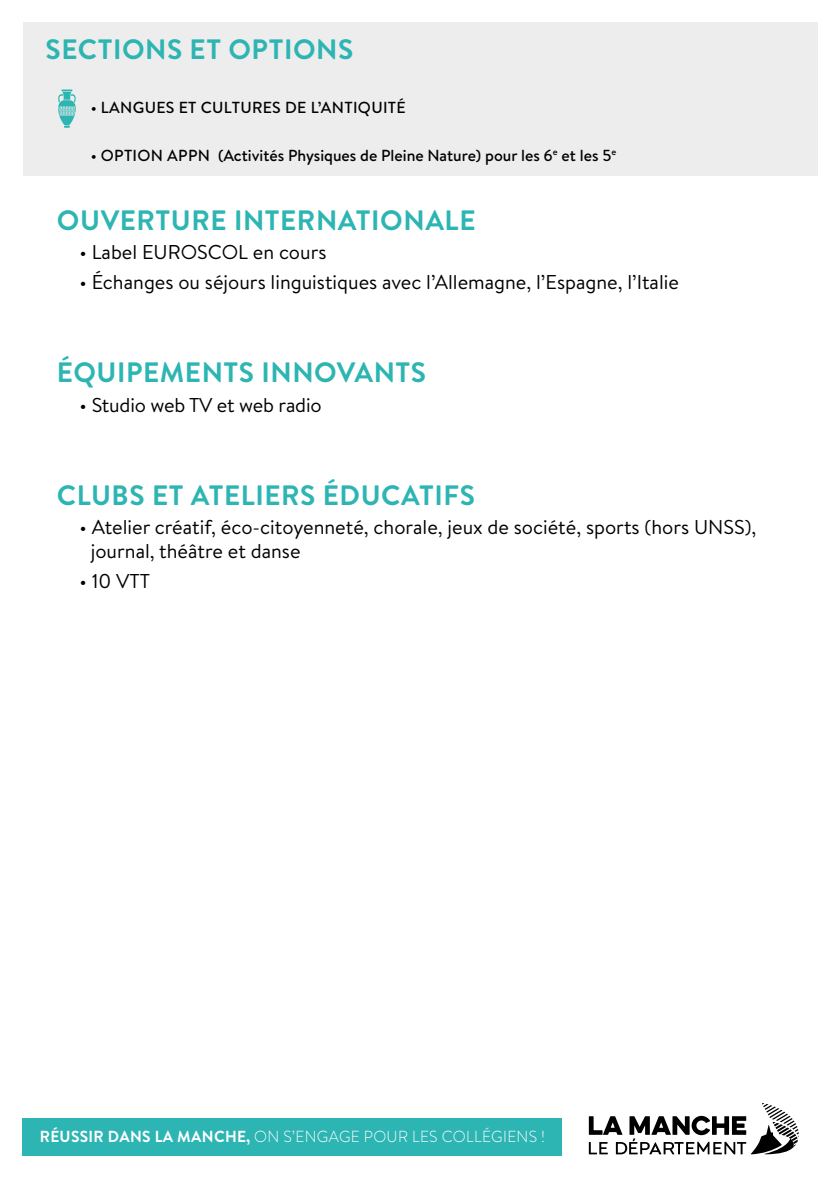
<style>
.page{position:relative;width:840px;height:1191px;background:#fff}
.page>*{position:absolute;margin:0;border:0;box-sizing:border-box;transform-origin:0 0}
.t1{font:700 28px "Brandon Text";letter-spacing:.02em;color:#2db5b3}
.t2{font:20px/24px "Brandon Text";color:#000}
.t3{font:500 16px "Brandon Text";color:#000}
.t4{font:300 16px "Brandon Text";letter-spacing:.02em;color:#fff}
.t5{font:500 16px "Brandon Text";letter-spacing:.02em;color:#000}
.s1{font-weight:700}
</style>
<div class="page">
<div style="left:23px;top:1117px;width:538px;height:38px;background:#2db5b3"></div>
<svg style="left:588px;top:1103px;width:210px;height:51px"></svg>
<div style="left:23px;top:23px;width:793px;height:153px;background:#ededed"></div>
<svg style="left:58px;top:89px;width:18px;height:39px"></svg>
<h1 class="t1" style="left:46px;top:30px;width:309px">SECTIONS ET OPTIONS</h1>
<p class="t5" style="left:91px;top:96px;width:316px">• LANGUES ET CULTURES DE L’ANTIQUITÉ</p>
<p class="t3" style="left:91px;top:144px;width:526px">• OPTION APPN (Activités Physiques de Pleine Nature) pour les 6<sup>e</sup> et les 5<sup>e</sup></p>
<h1 class="t1" style="left:57px;top:200px;width:420px">OUVERTURE INTERNATIONALE</h1>
<p class="t2" style="left:79px;top:240px;width:248px">• Label EUROSCOL en cours</p>
<p class="t2" style="left:79px;top:269px;width:600px">• Échanges ou séjours linguistiques avec l’Allemagne, l’Espagne, l’Italie</p>
<h1 class="t1" style="left:57px;top:353px;width:370px">ÉQUIPEMENTS INNOVANTS</h1>
<p class="t2" style="left:79px;top:392px;width:243px">• Studio web TV et web radio</p>
<h1 class="t1" style="left:57px;top:475px;width:419px">CLUBS ET ATELIERS ÉDUCATIFS</h1>
<p class="t2" style="left:91px;top:514px;width:666px;text-indent:-11px">• Atelier créatif, éco-citoyenneté, chorale, jeux de société, sports (hors UNSS), journal, théâtre et danse</p>
<p class="t2" style="left:79px;top:568px;width:72px">• 10 VTT</p>
<p class="t4" style="left:40px;top:1125px;width:506px"><span class="s1">RÉUSSIR DANS LA MANCHE,</span> ON S’ENGAGE POUR LES COLLÉGIENS !</p>
</div>
